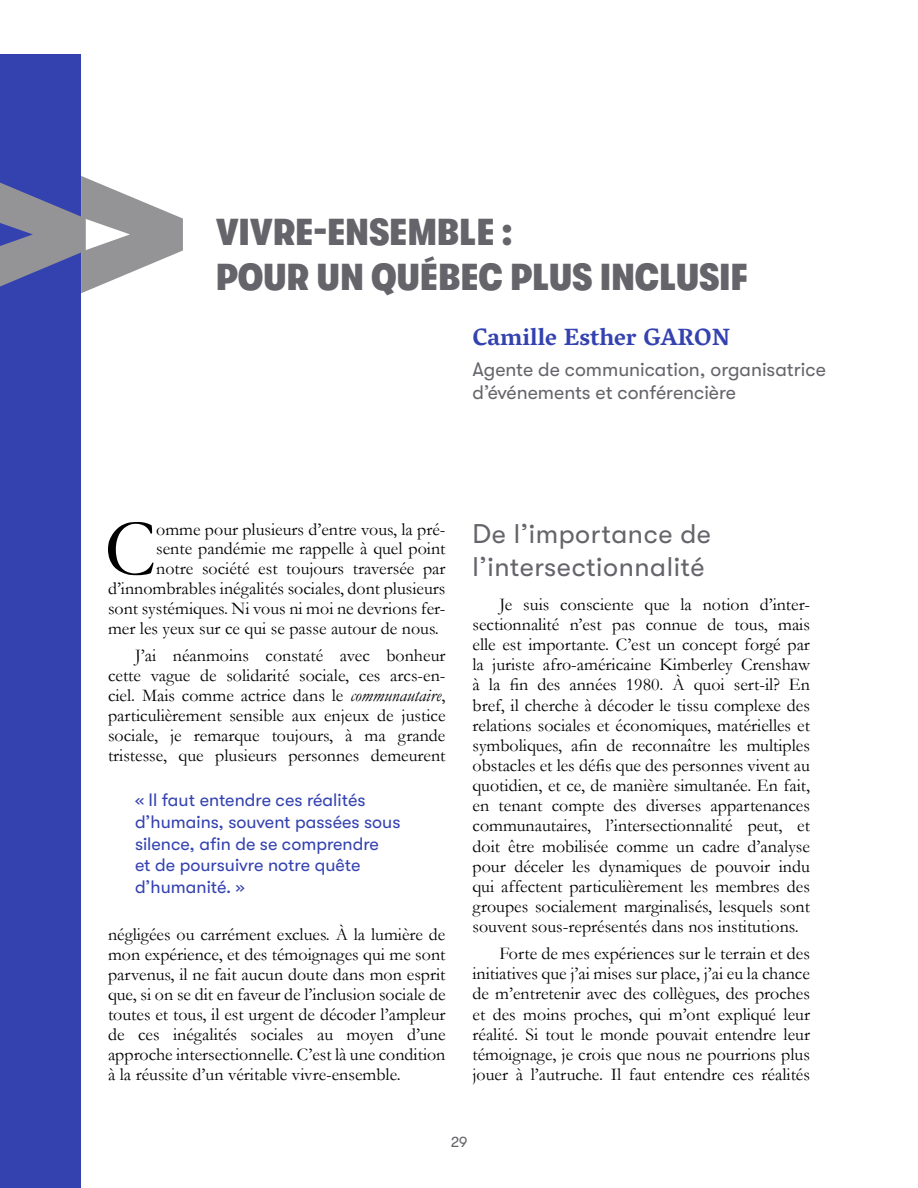
<style>
.page{position:relative;width:918px;height:1188px;background:#fff}
.page>*{position:absolute;margin:0;border:0;box-sizing:border-box;transform-origin:0 0}
.t1{font:700 212.7px "Roboto";color:#949497}
.Corps_de_texte_1er_p{font:81.45px "Garamond";color:#000}
.Chapitre_TITRE{font:900 condensed 37.5px/45px "GT Walsheim";letter-spacing:.01em;color:#64646a}
.Intertitre_1_minuscu{font:27px/32.7px "GT Walsheim";letter-spacing:.02em;color:#64646a}
.Chapitre_Auteurs{font:700 24px "Vesper Libre";color:#3442b0}
.Chapître_Auteurs_fon{font:19.5px/23.4px "GT Walsheim";color:#64646a}
.CORPS_DE_TEXTE{font:18px/20.1px "Garamond";color:#000;text-align:justify}
.Corps_de_texte_1er_p-2{font:18px "Garamond";color:#000}
.Phrases_EXERGUE{font:18px/21.6px "GT Walsheim";color:#3442b0}
.t2{font:15px "GT Walsheim";color:#64646a}
.s1{font-style:italic}
</style>
<div class="page">
<div style="left:0;top:54px;width:81px;height:1134px;background:#3442b0"></div>
<svg style="left:0;top:176px;width:183px;height:118px"></svg>
<h1 class="t1" style="left:-23px;top:74px;width:209px">&gt;&gt;</h1>
<p class="Chapitre_TITRE" style="left:216px;top:209px;width:533px">VIVRE-ENSEMBLE :<br>POUR UN QUÉBEC PLUS INCLUSIF</p>
<p class="Chapitre_Auteurs" style="left:472px;top:323px;width:259px">Camille Esther GARON</p>
<p class="Chapître_Auteurs_fon" style="left:472px;top:357px;width:355px">Agente de communication, organisatrice d’événements et conférencière</p>
<p class="Corps_de_texte_1er_p" style="left:104px;top:494px;width:53px">C</p>
<p class="Corps_de_texte_1er_p-2" style="left:156px;top:517px;width:291px">omme pour plusieurs d’entre vous, la pré-</p>
<p class="Corps_de_texte_1er_p-2" style="left:156px;top:537px;width:291px">sente pandémie me rappelle à quel point</p>
<p class="Corps_de_texte_1er_p-2" style="left:156px;top:556px;width:291px">notre société est toujours traversée par</p>
<p class="Corps_de_texte_1er_p-2" style="left:108px;top:576px;width:339px">d’innombrables inégalités sociales, dont plusieurs</p>
<p class="Corps_de_texte_1er_p-2" style="left:108px;top:596px;width:339px">sont systémiques. Ni vous ni moi ne devrions fer-</p>
<p class="Corps_de_texte_1er_p-2" style="left:108px;top:617px;width:332px">mer les yeux sur ce qui se passe autour de nous.</p>
<p class="CORPS_DE_TEXTE" style="left:108px;top:645px;width:339px;text-indent:27px">J’ai néanmoins constaté avec bonheur cette vague de solidarité sociale, ces arcs-en&shy;ciel. Mais comme actrice dans le <span class="s1">communautaire</span>, particulièrement sensible aux enjeux de justice sociale, je remarque toujours, à ma grande tristesse, que plusieurs personnes demeurent</p>
<p class="Phrases_EXERGUE" style="left:135px;top:790px;width:267px">« Il faut entendre ces réalités d’humains, souvent passées sous silence, afin de se comprendre<br>et de poursuivre notre quête d’humanité. »</p>
<p class="CORPS_DE_TEXTE" style="left:108px;top:924px;width:339px">négligées ou carrément exclues. À la lumière de mon expérience, et des témoignages qui me sont parvenus, il ne fait aucun doute dans mon esprit que, si on se dit en faveur de l’inclusion sociale de toutes et tous, il est urgent de décoder l’ampleur de ces inégalités sociales au moyen d’une approche intersectionnelle. C’est là une condition à la réussite d’un véritable vivre-ensemble.</p>
<p class="Intertitre_1_minuscu" style="left:472px;top:518px;width:240px">De l’importance de l’intersectionnalité</p>
<p class="CORPS_DE_TEXTE" style="left:472px;top:594px;width:339px;text-indent:27px">Je suis consciente que la notion d’inter&shy;sectionnalité n’est pas connue de tous, mais elle est importante. C’est un concept forgé par la juriste afro-américaine Kimberley Crenshaw à la fin des années 1980. À quoi sert-il? En bref, il cherche à décoder le tissu complexe des relations sociales et économiques, matérielles et symboliques, afin de reconnaître les multiples obstacles et les défis que des personnes vivent au quotidien, et ce, de manière simultanée. En fait, en tenant compte des diverses appartenances communautaires, l’intersectionnalité peut, et doit être mobilisée comme un cadre d’analyse pour déceler les dynamiques de pouvoir indu qui affectent particulièrement les membres des groupes socialement marginalisés, lesquels sont souvent sous-représentés dans nos institutions.</p>
<p class="CORPS_DE_TEXTE" style="left:472px;top:943px;width:339px;text-indent:27px">Forte de mes expériences sur le terrain et des initiatives que j’ai mises sur place, j’ai eu la chance de m’entretenir avec des collègues, des proches et des moins proches, qui m’ont expliqué leur réalité. Si tout le monde pouvait entendre leur témoignage, je crois que nous ne pourrions plus jouer à l’autruche. Il faut entendre ces réalités</p>
<p class="t2" style="left:451px;top:1133px;width:18px">29</p>
</div>
